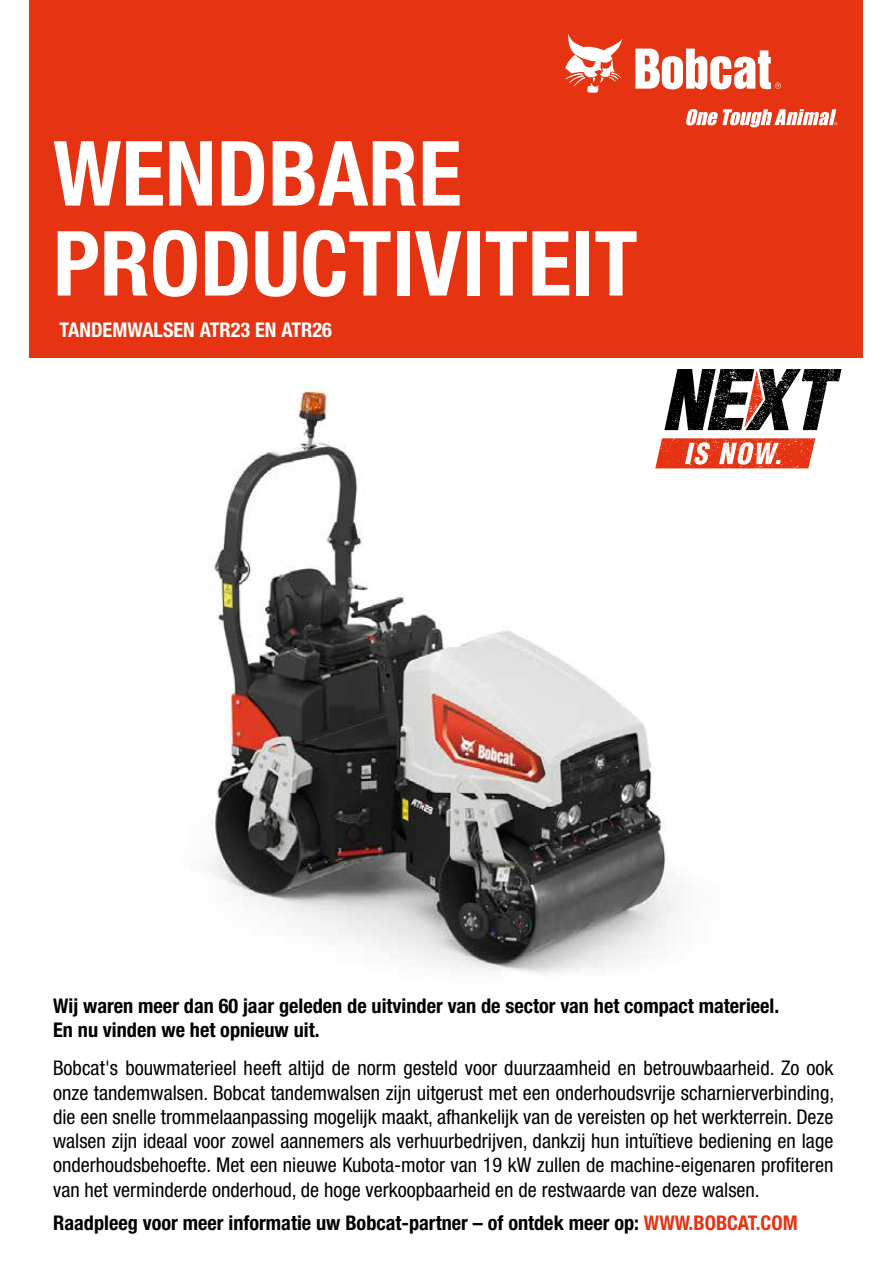
<style>
.page{position:relative;width:893px;height:1263px;background:#fff}
.page>*{position:absolute;margin:0;border:0;box-sizing:border-box;transform-origin:0 0}
.t1{font:700 condensed 90px/90px "Helvetica Neue LT Pro";color:#fff}
.t2{font:condensed 20.25px/24.3px "Helvetica Neue LT Pro";color:#000;text-align:justify}
.t3{font:700 condensed 20.25px/24.3px "Helvetica Neue LT Pro";color:#000}
.t4{font:700 condensed 20.25px "Helvetica Neue LT Pro";color:#fff}
.s1{color:#e63312}
</style>
<div class="page">
<svg style="left:781px;top:369px;width:60px;height:62px"></svg>
<svg style="left:781px;top:438px;width:34px;height:31px"></svg>
<div style="left:30px;top:0;width:833px;height:357px;background:#e63312"></div>
<svg style="left:565px;top:34px;width:57px;height:59px"></svg>
<svg style="left:635px;top:49px;width:146px;height:40px"></svg>
<svg style="left:686px;top:109px;width:151px;height:18px"></svg>
<img style="left:208px;top:369px;width:573px;height:605px">
<h1 class="t1" style="left:53px;top:129px;width:586px">WENDBARE<br>PRODUCTIVITEIT</h1>
<p class="t4" style="left:60px;top:317px;width:274px">TANDEMWALSEN ATR23 EN ATR26</p>
<p class="t3" style="left:53px;top:994px;width:728px">Wij waren meer dan 60 jaar geleden de uitvinder van de sector van het compact materieel.<br>En nu vinden we het opnieuw uit.</p>
<p class="t2" style="left:53px;top:1056px;width:783px">Bobcat's bouwmaterieel heeft altijd de norm gesteld voor duurzaamheid en betrouwbaarheid. Zo ook onze tandemwalsen. Bobcat tandemwalsen zijn uitgerust met een onderhoudsvrije scharnierverbinding, die een snelle trommelaanpassing mogelijk maakt, afhankelijk van de vereisten op het werkterrein. Deze walsen zijn ideaal voor zowel aannemers als verhuurbedrijven, dankzij hun intuïtieve bediening en lage onderhoudsbehoefte. Met een nieuwe Kubota-motor van 19 kW zullen de machine-eigenaren profiteren van het verminderde onderhoud, de hoge verkoopbaarheid en de restwaarde van deze walsen.</p>
<p class="t3" style="left:53px;top:1210px;width:746px">Raadpleeg voor meer informatie uw Bobcat-partner – of ontdek meer op: <span class="s1">WWW.BOBCAT.COM</span></p>
</div>
